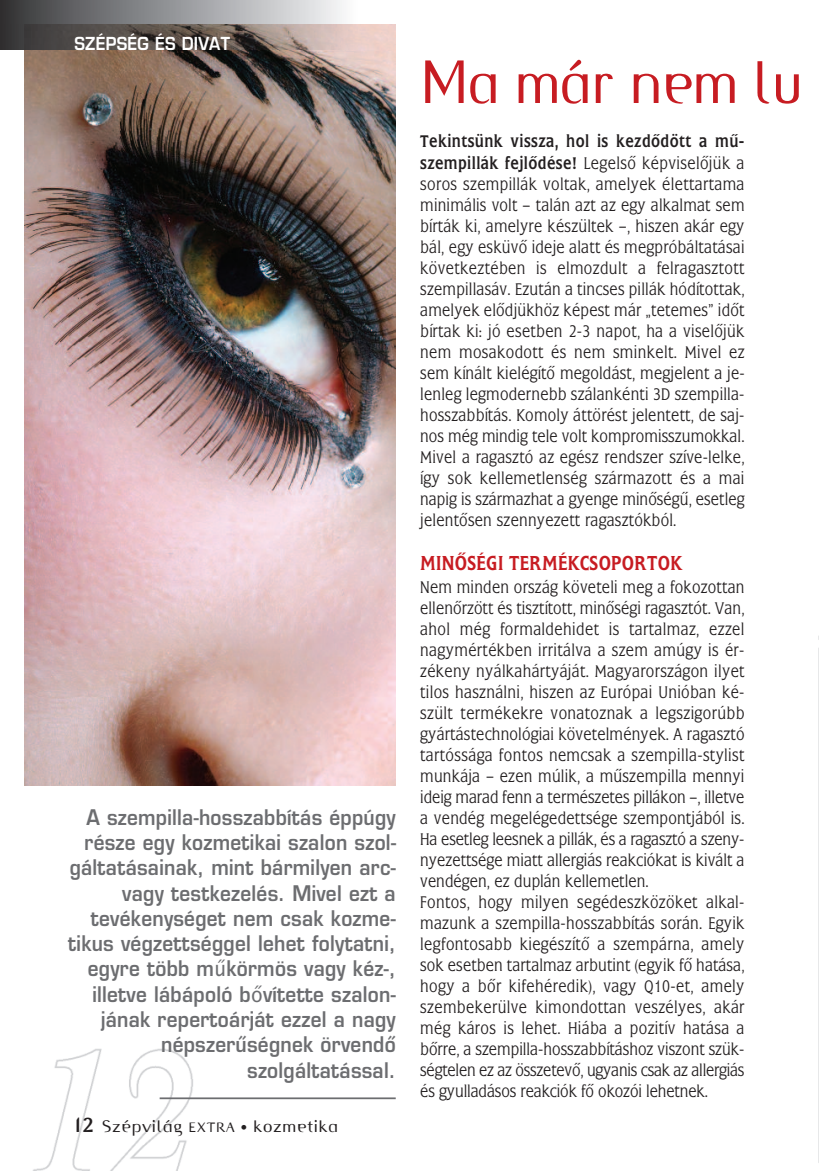
<style>
.page{position:relative;width:819px;height:1171px;background:#fff}
.page>*{position:absolute;margin:0;border:0;box-sizing:border-box;transform-origin:0 0}
.t1{font:63px "Censor Sans";color:#c71c22;scale:.91 1}
.t2{font:21px/25.2px "H Eurostyle Demi";letter-spacing:.015em;color:#6c6d70;text-align:right;scale:.9 1}
.t3{font:21px "Flange Regular Hun";letter-spacing:.015em;color:#c71c22;scale:.9 1}
.t4{font:17.5px/21px "Flange Light Hun";letter-spacing:.015em;color:#231f20;text-align:justify;scale:.9 1}
.t5{font:17.5px/21.3px "Flange Regular Hun";letter-spacing:.025em;color:#231f20;scale:.9 1}
.t6{font:17.5px "Censor Sans";letter-spacing:.05em;color:#231f20}
.t7{font:17.5px "H Eurostyle Demi";letter-spacing:.015em;color:#fff;scale:.9 1}
.s1{font-family:"Lucida Grande"}
.s2{font-weight:700;font-size:21px}
.s3{font-size:14px}
.s4{font-family:"Flange Light Hun"}
</style>
<div class="page">
<img style="left:25px;top:25px;width:370px;height:760px">
<img style="left:33px;top:1048px;width:160px;height:123px">
<img style="left:0;top:0;width:357px;height:50px">
<hr style="left:160px;top:1097px;width:235px;height:2px;background:#6c6d70">
<p class="t7" style="left:74px;top:33px;width:174px">SZÉPSÉG ÉS DIVAT</p>
<p class="t2" style="left:68px;top:805px;width:365px">A szempilla-hosszabbítás éppúgy része egy kozmetikai szalon szol&shy;gáltatásainak, mint bármilyen arc&shy;vagy testkezelés. Mivel ezt a tevékenységet nem csak kozme&shy;tikus végzettséggel lehet folytatni, egyre több m<span class="s1">ű</span>körmös vagy kéz-, illetve lábápoló b<span class="s1">ő</span>vítette szalon&shy;jának repertoárját ezzel a nagy népszerûségnek örvendô szolgáltatással.</p>
<p class="t6" style="left:74px;top:1116px;width:265px"><span class="s2">12</span> Szépvilág <span class="s3">EXTRA •</span> kozmetika</p>
<h1 class="t1" style="left:420px;top:44px;width:421px">Ma már nem lu</h1>
<p class="t5" style="left:420px;top:131px;width:362px">Tekintsünk vissza, hol is kezdôdött a mû&shy;szempillák fejlôdése! <span class="s4">Legelsô képviselôjük a</span></p>
<p class="t4" style="left:420px;top:173px;width:362px">soros szempillák voltak, amelyek élettartama minimális volt – talán azt az egy alkalmat sem bírták ki, amelyre készültek –, hiszen akár egy bál, egy esküvô ideje alatt és megpróbáltatásai következtében is elmozdult a felragasztott szempillasáv. Ezután a tincses pillák hódítottak, amelyek elôdjükhöz képest már „tetemes” idôt bírtak ki: jó esetben 2-3 napot, ha a viselôjük nem mosakodott és nem sminkelt. Mivel ez sem kínált kielégítô megoldást, megjelent a je&shy;lenleg legmodernebb szálankénti 3D szempilla&shy;hosszabbítás. Komoly áttörést jelentett, de saj&shy;nos még mindig tele volt kompromisszumokkal.<br>Mivel a ragasztó az egész rendszer szíve-lelke, így sok kellemetlenség származott és a mai napig is származhat a gyenge minôségû, esetleg jelentôsen szennyezett ragasztókból.</p>
<p class="t3" style="left:420px;top:551px;width:292px">MINÔSÉGI TERMÉKCSOPORTOK</p>
<p class="t4" style="left:420px;top:576px;width:362px;text-align:left">Nem minden ország követeli meg a fokozottan ellenôrzött és tisztított, minôségi ragasztót. Van, ahol még formaldehidet is tartalmaz, ezzel nagymértékben irritálva a szem amúgy is ér&shy;zékeny nyálkahártyáját. Magyarországon ilyet tilos használni, hiszen az Európai Unióban ké&shy;szült termékekre vonatoznak a legszigorúbb gyártástechnológiai követelmények. A ragasztó tartóssága fontos nemcsak a szempilla-stylist munkája – ezen múlik, a mûszempilla mennyi ideig marad fenn a természetes pillákon –, illetve a vendég megelégedettsége szempontjából is.<br>Ha esetleg leesnek a pillák, és a ragasztó a szeny&shy;nyezettsége miatt allergiás reakciókat is kivált a vendégen, ez duplán kellemetlen.<br>Fontos, hogy milyen segédeszközöket alkal&shy;mazunk a szempilla-hosszabbítás során. Egyik legfontosabb kiegészítô a szempárna, amely sok esetben tartalmaz arbutint (egyik fô hatása, hogy a bôr kifehéredik), vagy Q10-et, amely szembekerülve kimondottan veszélyes, akár még káros is lehet. Hiába a pozitív hatása a bôrre, a szempilla-hosszabbításhoz viszont szük&shy;ségtelen ez az összetevô, ugyanis csak az allergiás és gyulladásos reakciók fô okozói lehetnek.</p>
</div>
